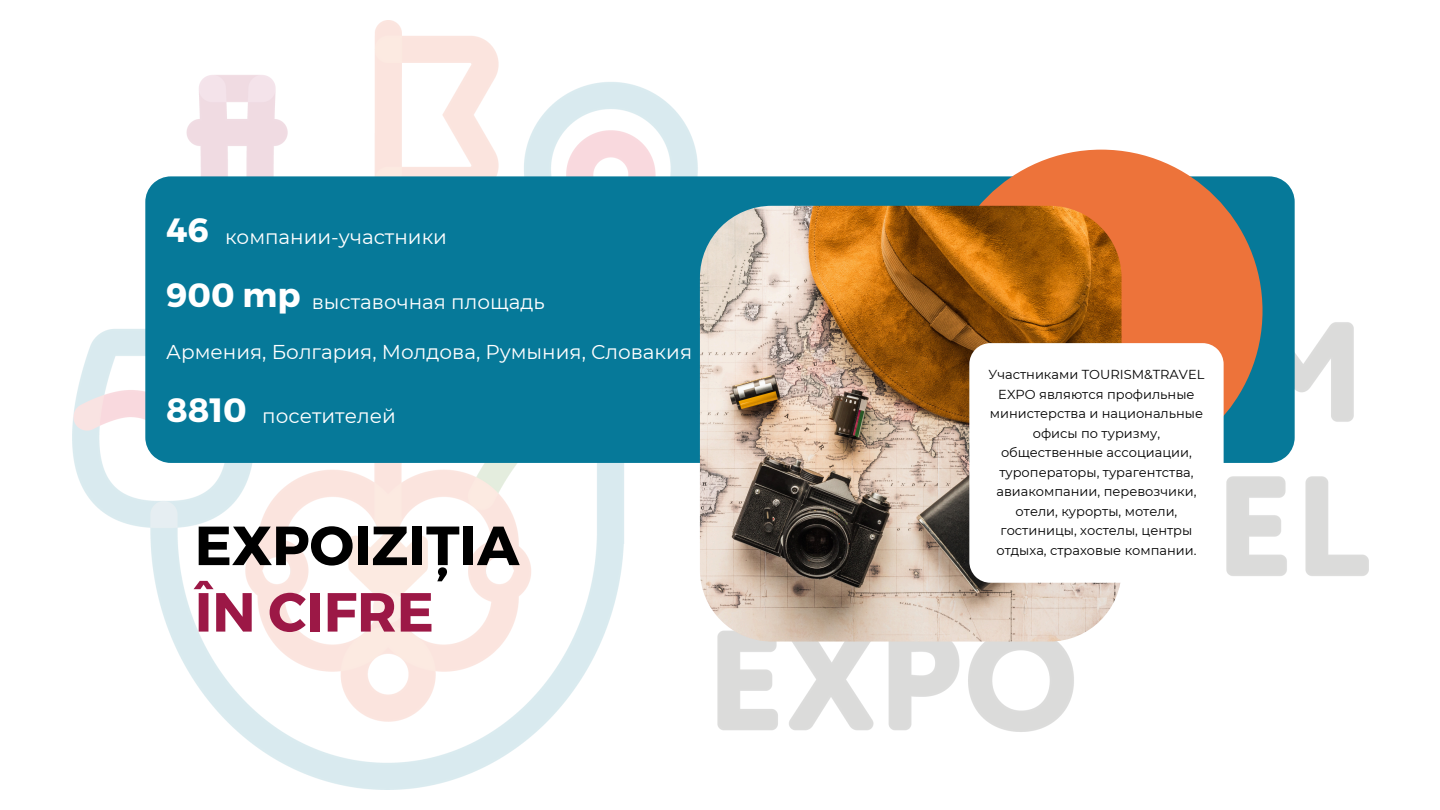
<style>
.page{position:relative;width:1440px;height:810px;background:#fff}
.page>*{position:absolute;margin:0;border:0;box-sizing:border-box;transform-origin:0 0}
.t1{font:700 55px "Montserrat";color:#000}
.t2{font:700 55px "Montserrat";color:#9c1846}
.t3{font:700 33.7px "Montserrat";color:#fff}
.t4{font:20px "Montserrat";color:#fff}
.t5{font:13px/19.5px "Montserrat";color:#000;text-align:center}
</style>
<div class="page">
<img style="left:72px;top:20px;width:1296px;height:770px">
<div style="left:145px;top:176px;width:1150px;height:287px;background:#067999"></div>
<div style="left:940px;top:150px;width:323px;height:322px;background:#ed733a;border-radius:50%"></div>
<img style="left:700px;top:206px;width:422px;height:436px;border-radius:72px">
<svg style="left:969px;top:343px;width:255px;height:240px"></svg>
<h3 class="t3" style="left:166px;top:208px;width:44px">46</h3>
<h2 class="t4" style="left:225px;top:225px;width:224px">компании-участники</h2>
<h2 class="t3" style="left:166px;top:273px;width:136px">900 mp</h2>
<h3 class="t4" style="left:312px;top:290px;width:234px">выставочная площадь</h3>
<h3 class="t4" style="left:166px;top:340px;width:527px">Армения, Болгария, Молдова, Румыния, Словакия</h3>
<p class="t3" style="left:166px;top:388px;width:82px">8810</p>
<p class="t4" style="left:262px;top:404px;width:135px">посетителей</p>
<p class="t1" style="left:195px;top:510px;width:326px">EXPOIZIȚIA</p>
<h3 class="t2" style="left:195px;top:576px;width:241px">ÎN CIFRE</h3>
<h1 class="t5" style="left:989px;top:365px;width:217px">Участниками TOURISM&amp;TRAVEL<br>EXPO являются профильные министерства и национальные офисы по туризму, общественные ассоциации, туроператоры, турагентства, авиакомпании, перевозчики, отели, курорты, мотели, гостиницы, хостелы, центры отдыха, страховые компании.</h1>
</div>
